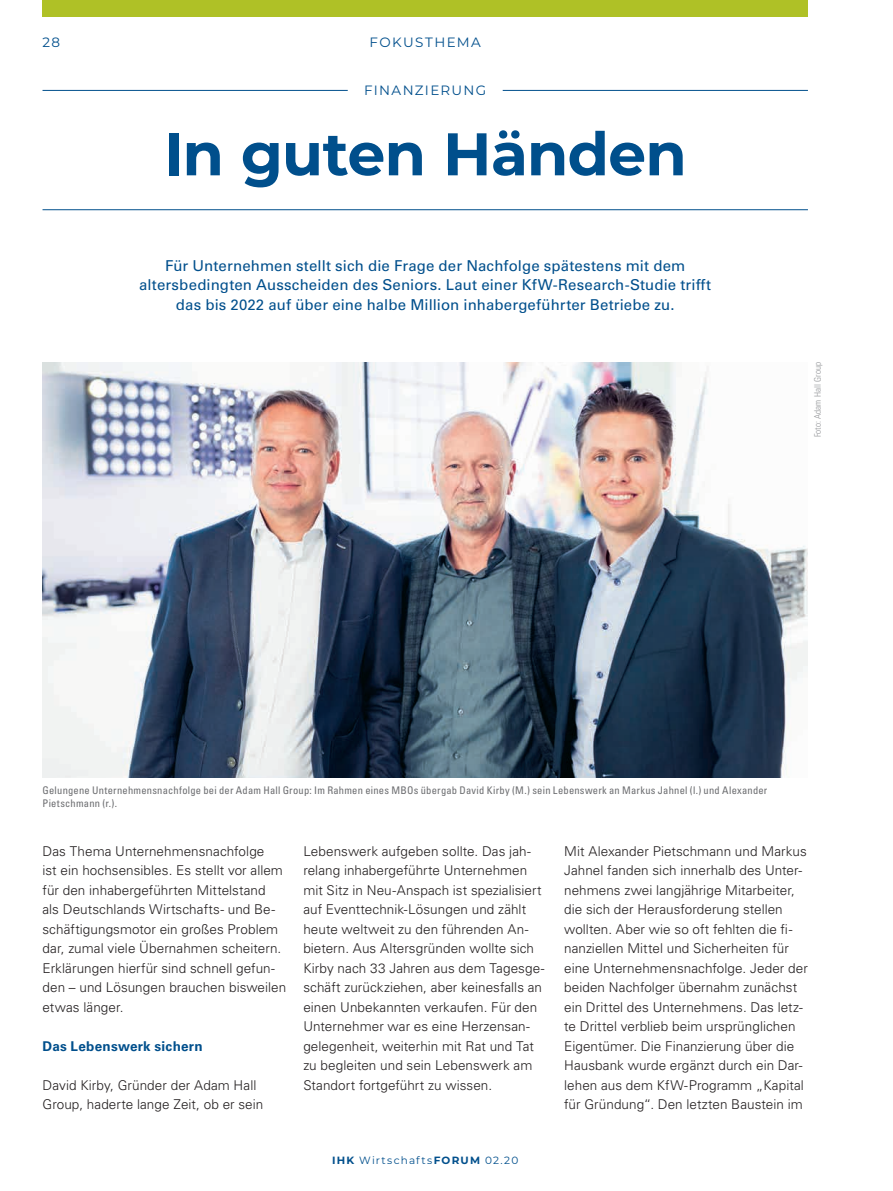
<style>
.page{position:relative;width:893px;height:1191px;background:#fff}
.page>*{position:absolute;margin:0;border:0;box-sizing:border-box;transform-origin:0 0}
.t1{font:700 60px "Montserrat";letter-spacing:-.015em;color:#004f8c}
.t2{font:15px/19.5px "Univers LT Pro 55 Roman";letter-spacing:.005em;color:#004f8c;text-align:center}
.t3{font:300 13.5px/19.5px "Univers LT Pro 45";letter-spacing:.005em;color:#231f20}
.t4{font:13.5px "Montserrat";letter-spacing:.1em;color:#004f8c}
.t5{font:700 13.5px "Univers LT Pro 65";letter-spacing:.02em;color:#004f8c}
.t6{font:condensed 10.5px/12.6px "Univers LT Pro";letter-spacing:.025em;color:#6c6d70}
.t7{font:10.5px "Montserrat";letter-spacing:.115em;color:#004f8c}
.t8{font:300 condensed 9px "Univers LT Pro";letter-spacing:.01em;color:#939598}
.s1{font-weight:700}
</style>
<div class="page">
<hr style="left:43px;top:90px;width:765px;height:1px;background:#004f8c">
<div style="left:348px;top:82px;width:155px;height:15px;background:#fff"></div>
<hr style="left:43px;top:209px;width:765px;height:1px;background:#004f8c">
<img style="left:43px;top:362px;width:765px;height:416px">
<div style="left:43px;top:0;width:765px;height:17px;background:#afc126"></div>
<p class="t4" style="left:43px;top:33px;width:19px">28</p>
<p class="t4" style="left:370px;top:33px;width:113px">FOKUSTHEMA</p>
<p class="t4" style="left:364px;top:81px;width:124px">FINANZIERUNG</p>
<h1 class="t1" style="left:164px;top:111px;width:525px">In guten Händen</h1>
<p class="t2" style="left:139px;top:255px;width:574px">Für Unternehmen stellt sich die Frage der Nachfolge spätestens mit dem altersbedingten Ausscheiden des Seniors. Laut einer KfW-Research-Studie trifft das bis 2022 auf über eine halbe Million inhabergeführter Betriebe zu.</p>
<p class="t8" style="left:811px;top:437px;width:77px;rotate:-90deg">Foto: Adam Hall Group</p>
<p class="t6" style="left:43px;top:783px;width:726px">Gelungene Unternehmensnachfolge bei der Adam Hall Group: Im Rahmen eines MBOs übergab David Kirby (M.) sein Lebenswerk an Markus Jahnel (l.) und Alexander<br>Pietschmann (r.).</p>
<p class="t3" style="left:43px;top:841px;width:245px">Das Thema Unternehmensnachfolge<br>ist ein hochsensibles. Es stellt vor allem für den inhabergeführten Mittelstand<br>als Deutschlands Wirtschafts- und Be&shy;schäftigungsmotor ein großes Problem dar, zumal viele Übernahmen scheitern.<br>Erklärungen hierfür sind schnell gefun&shy;den – und Lösungen brauchen bisweilen etwas länger.</p>
<p class="t5" style="left:43px;top:1036px;width:162px">Das Lebenswerk sichern</p>
<p class="t3" style="left:43px;top:1075px;width:222px">David Kirby, Gründer der Adam Hall<br>Group, haderte lange Zeit, ob er sein</p>
<p class="t3" style="left:303px;top:841px;width:243px">Lebenswerk aufgeben sollte. Das jah&shy;relang inhabergeführte Unternehmen mit Sitz in Neu-Anspach ist spezialisiert auf Eventtechnik-Lösungen und zählt heute weltweit zu den führenden An&shy;bietern. Aus Altersgründen wollte sich Kirby nach 33 Jahren aus dem Tagesge&shy;schäft zurückziehen, aber keinesfalls an einen Unbekannten verkaufen. Für den Unternehmer war es eine Herzensan&shy;gelegenheit, weiterhin mit Rat und Tat zu begleiten und sein Lebenswerk am Standort fortgeführt zu wissen.</p>
<p class="t3" style="left:564px;top:840px;width:245px">Mit Alexander Pietschmann und Markus Jahnel fanden sich innerhalb des Unter&shy;nehmens zwei langjährige Mitarbeiter, die sich der Herausforderung stellen wollten. Aber wie so oft fehlten die fi&shy;nanziellen Mittel und Sicherheiten für eine Unternehmensnachfolge. Jeder der beiden Nachfolger übernahm zunächst ein Drittel des Unternehmens. Das letz&shy;te Drittel verblieb beim ursprünglichen Eigentümer. Die Finanzierung über die Hausbank wurde ergänzt durch ein Dar&shy;lehen aus dem KfW-Programm „Kapital für Gründung“. Den letzten Baustein im</p>
<p class="t7" style="left:332px;top:1152px;width:188px"><span class="s1">IHK</span> Wirtschafts<span class="s1">FORUM</span> 02.20</p>
</div>
